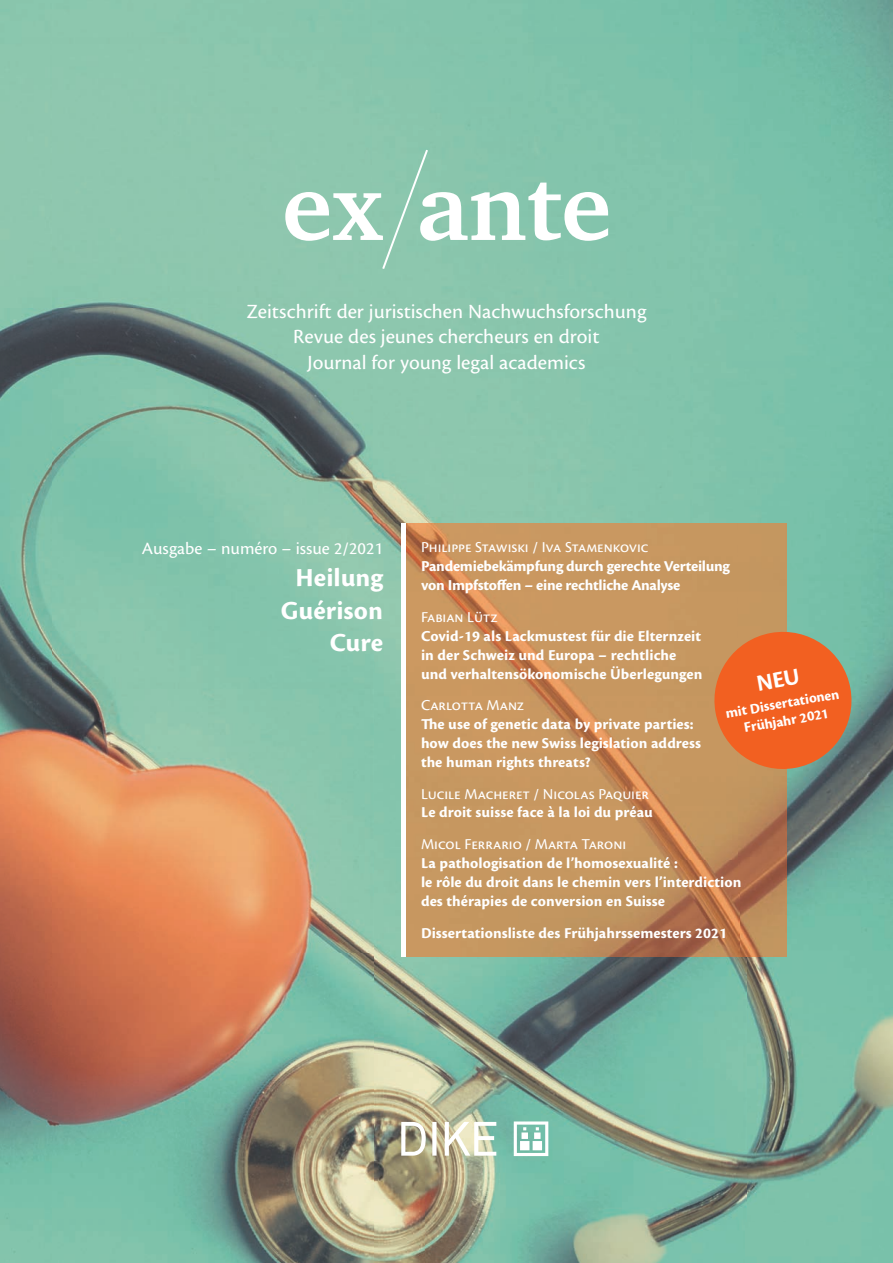
<style>
.page{position:relative;width:893px;height:1263px;background:#fff}
.page>*{position:absolute;margin:0;border:0;box-sizing:border-box;transform-origin:0 0}
.t1{font:700 95.85px "Charter";color:#fff}
.t2{font:27px/32.4px "Cronos Pro Bold Capt";color:#fff;text-align:right}
.t3{font:21px/25.2px "Cronos Pro Capt";color:#fff;text-align:center}
.t4{font:18px "Cronos Pro Capt";color:#fff}
.t5{font:15.75px/18.9px "Cronos Pro Bold Capt";color:#fff}
.t6{font:15.75px "Cronos Pro Capt";letter-spacing:-.005em;color:#fff}
.t7{font:15.75px/18.9px "Cronos Pro Bold Capt";letter-spacing:-.02em;color:#fff}
.t8{font:15px/17.2px "Cronos Pro Bold Capt";color:#fff;text-align:center}
</style>
<div class="page">
<img style="left:0;top:0;width:692px;height:309px">
<img style="left:692px;top:0;width:201px;height:524px">
<img style="left:0;top:309px;width:373px;height:954px">
<div style="left:373px;top:309px;width:320px;height:215px;background:#89c5ad"></div>
<img style="left:373px;top:524px;width:53px;height:739px">
<img style="left:746px;top:524px;width:147px;height:739px">
<img style="left:426px;top:957px;width:320px;height:306px">
<div style="left:381px;top:149px;width:49px;height:121px;background:#8cc7ae"></div>
<img style="left:406px;top:523px;width:381px;height:434px">
<hr style="left:402px;top:523px;width:4px;height:434px;background:#fff">
<svg style="left:401px;top:1121px;width:147px;height:35px"></svg>
<svg style="left:709px;top:626px;width:148px;height:148px;background:#d4733d"></svg>
<h1 class="t1" style="left:282px;top:124px;width:331px">ex ante</h1>
<h3 class="t3" style="left:246px;top:299px;width:402px">Zeitschrift der juristischen Nachwuchsforschung<br>Revue des jeunes chercheurs en droit<br>Journal for young legal academics</h3>
<p class="t4" style="left:142px;top:538px;width:243px">Ausgabe – numéro – issue 2/2021</p>
<h2 class="t2" style="left:281px;top:562px;width:104px">Heilung<br>Guérison<br>Cure</h2>
<p class="t6" style="left:421px;top:538px;width:229px">Philippe Stawiski / Iva Stamenkovic</p>
<p class="t7" style="left:421px;top:557px;width:310px">Pandemiebekämpfung durch gerechte Verteilung von Impfstoffen – eine rechtliche Analyse</p>
<p class="t6" style="left:421px;top:608px;width:78px">Fabian Lütz</p>
<p class="t5" style="left:421px;top:627px;width:283px">Covid-19 als Lackmustest für die Elternzeit in der Schweiz und Europa – rechtliche und verhaltensökonomische Überlegungen</p>
<p class="t6" style="left:421px;top:696px;width:105px">Carlotta Manz</p>
<p class="t5" style="left:421px;top:715px;width:282px">The use of genetic data by private parties: how does the new Swiss legislation address the human rights threats?</p>
<p class="t6" style="left:421px;top:785px;width:229px">Lucile Macheret / Nicolas Paquier</p>
<p class="t5" style="left:421px;top:803px;width:233px">Le droit suisse face à la loi du préau</p>
<p class="t6" style="left:421px;top:835px;width:207px">Micol Ferrario / Marta Taroni</p>
<p class="t5" style="left:421px;top:854px;width:322px">La pathologisation de l’homosexualité :<br>le rôle du droit dans le chemin vers l’interdiction des thérapies de conversion en Suisse</p>
<p class="t5" style="left:421px;top:923px;width:308px">Dissertationsliste des Frühjahrssemesters 2021</p>
<p class="t8" style="left:724px;top:705px;width:117px;rotate:-10deg">mit Dissertationen<br>Frühjahr 2021</p>
</div>
